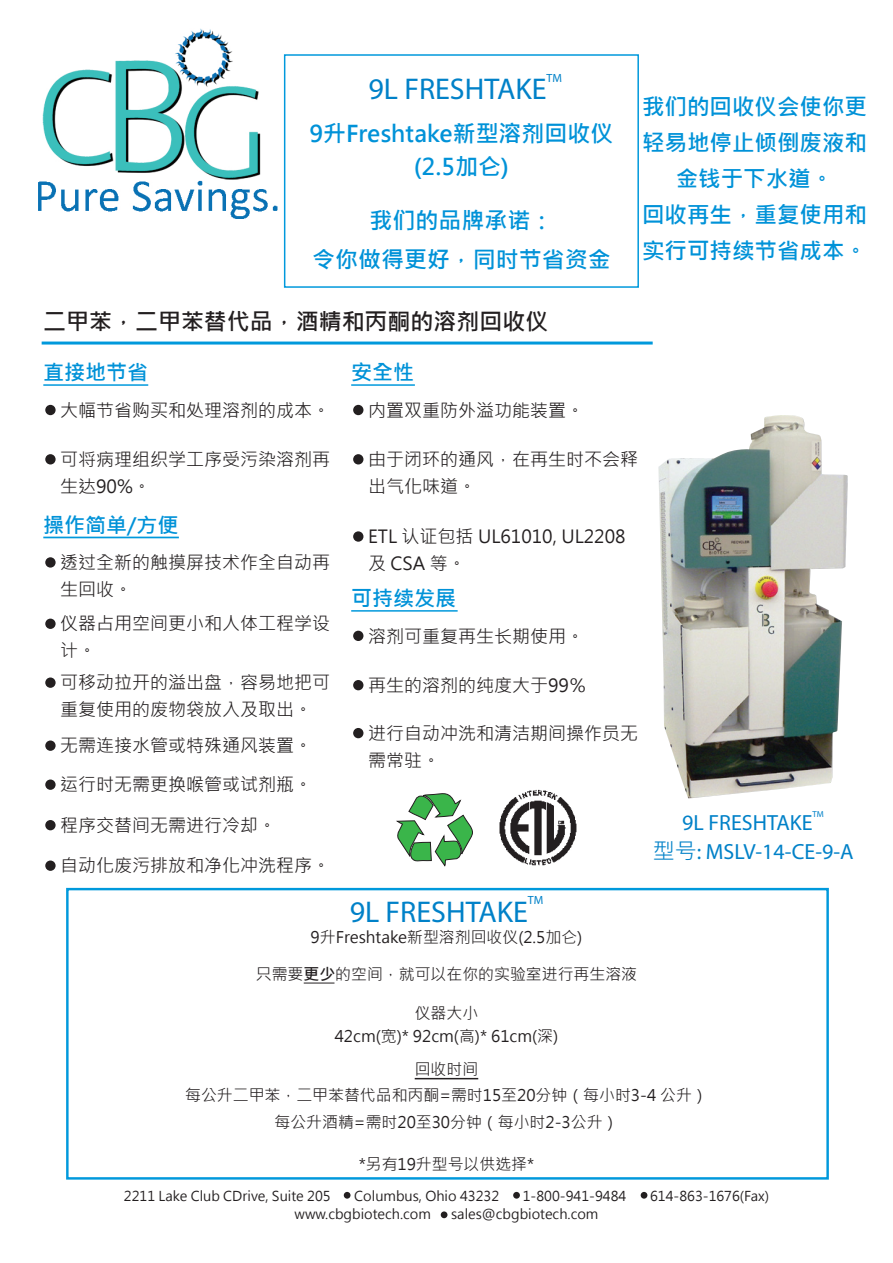
<style>
.page{position:relative;width:893px;height:1263px;background:#fff}
.page>*{position:absolute;margin:0;border:0;box-sizing:border-box;transform-origin:0 0}
.t1{font:30px "Myriad Pro";color:#0081c8}
.t2{font:700 22.95px/33px "Microsoft Jheng Hei";color:#0092d8;text-align:center}
.t3{font:700 22.95px "Microsoft Jheng Hei";color:#231f20}
.t4{font:700 22.5px/36px "Microsoft Jheng Hei";color:#0092d8;text-align:center}
.t5{font:22.05px "Myriad Pro";color:#0081c8}
.t6{font:700 21px "Microsoft Jheng Hei";color:#0092d8}
.t7{font:18px/27px "Microsoft Jheng Hei";color:#231f20}
.t8{font:15.9px/22.4px "Microsoft Jheng Hei";color:#231f20;text-align:center}
.t9{font:13.5px "Microsoft Jheng Hei";color:#231f20}
.t10{font:11.85px "Myriad Pro";color:#0081c8}
.t11{font:8.7px "Myriad Pro";color:#0081c8}
.s1{font-weight:700}
.s2{font-family:"Microsoft Jheng Hei"}
</style>
<div class="page">
<div style="left:66px;top:888px;width:763px;height:291px;border:2px solid #0099dc"></div>
<img style="left:38px;top:29px;width:246px;height:190px">
<div style="left:284px;top:54px;width:355px;height:234px;background:#fff;border:2px solid #0099dc"></div>
<hr style="left:42px;top:342px;width:611px;height:3px;background:#0099dc">
<hr style="left:43px;top:384px;width:105px;height:2px;background:#0099dc">
<div style="left:45px;top:405px;width:11px;height:10px;background:#231f20;border-radius:50%"></div>
<div style="left:45px;top:454px;width:11px;height:10px;background:#231f20;border-radius:50%"></div>
<hr style="left:43px;top:537px;width:136px;height:1px;background:#0099dc">
<div style="left:45px;top:557px;width:11px;height:11px;background:#231f20;border-radius:50%"></div>
<div style="left:45px;top:619px;width:11px;height:10px;background:#231f20;border-radius:50%"></div>
<div style="left:45px;top:677px;width:11px;height:11px;background:#231f20;border-radius:50%"></div>
<div style="left:45px;top:740px;width:11px;height:11px;background:#231f20;border-radius:50%"></div>
<div style="left:45px;top:779px;width:11px;height:11px;background:#231f20;border-radius:50%"></div>
<div style="left:45px;top:820px;width:11px;height:10px;background:#231f20;border-radius:50%"></div>
<div style="left:45px;top:860px;width:11px;height:11px;background:#231f20;border-radius:50%"></div>
<hr style="left:351px;top:384px;width:64px;height:2px;background:#0099dc">
<div style="left:353px;top:405px;width:10px;height:10px;background:#231f20;border-radius:50%"></div>
<div style="left:353px;top:454px;width:10px;height:10px;background:#231f20;border-radius:50%"></div>
<div style="left:353px;top:531px;width:10px;height:11px;background:#231f20;border-radius:50%"></div>
<hr style="left:351px;top:610px;width:107px;height:2px;background:#0099dc">
<div style="left:353px;top:631px;width:10px;height:10px;background:#231f20;border-radius:50%"></div>
<div style="left:353px;top:680px;width:10px;height:10px;background:#231f20;border-radius:50%"></div>
<div style="left:353px;top:728px;width:10px;height:10px;background:#231f20;border-radius:50%"></div>
<img style="left:499px;top:789px;width:78px;height:77px">
<hr style="left:304px;top:983px;width:30px;height:1px;background:#231f20">
<svg style="left:396px;top:793px;width:77px;height:73px"></svg>
<img style="left:658px;top:415px;width:190px;height:383px">
<hr style="left:415px;top:1078px;width:63px;height:1px;background:#231f20">
<div style="left:344px;top:1192px;width:7px;height:7px;background:#231f20;border-radius:50%"></div>
<div style="left:441px;top:1211px;width:6px;height:7px;background:#231f20;border-radius:50%"></div>
<div style="left:513px;top:1192px;width:7px;height:7px;background:#231f20;border-radius:50%"></div>
<div style="left:641px;top:1192px;width:6px;height:7px;background:#231f20;border-radius:50%"></div>
<p class="t10" style="left:547px;top:71px;width:17px">TM</p>
<h1 class="t1" style="left:368px;top:71px;width:180px">9L FRESHTAKE</h1>
<p class="t2" style="left:309px;top:117px;width:305px">9升Freshtake新型溶剂回收仪(2.5加仑)</p>
<p class="t2" style="left:312px;top:201px;width:300px;line-height:39px">我们的品牌承诺：<br>令你做得更好，同时节省资金</p>
<p class="t3" style="left:43px;top:307px;width:506px">二甲苯，二甲苯替代品，酒精和丙酮的溶剂回收仪</p>
<p class="t4" style="left:642px;top:89px;width:226px">我们的回收仪会使你更轻易地停止倾倒废液和金钱于下水道。<br>回收再生，重复使用和实行可持续节省成本。</p>
<p class="t6" style="left:43px;top:359px;width:106px">直接地节省</p>
<p class="t7" style="left:60px;top:397px;width:272px">大幅节省购买和处理溶剂的成本。</p>
<p class="t7" style="left:60px;top:446px;width:272px">可将病理组织学工序受污染溶剂再生达90%。</p>
<p class="t6" style="left:43px;top:512px;width:137px">操作简单/方便</p>
<p class="t7" style="left:60px;top:549px;width:272px">透过全新的触摸屏技术作全自动再生回收。</p>
<p class="t7" style="left:60px;top:610px;width:272px">仪器占用空间更小和人体工程学设计。</p>
<p class="t7" style="left:60px;top:669px;width:272px">可移动拉开的溢出盘，容易地把可重复使用的废物袋放入及取出。</p>
<p class="t7" style="left:60px;top:726px;width:254px;line-height:39px">无需连接水管或特殊通风装置。运行时无需更换喉管或试剂瓶。</p>
<p class="t7" style="left:60px;top:812px;width:218px">程序交替间无需进行冷却。</p>
<p class="t7" style="left:60px;top:852px;width:272px">自动化废污排放和净化冲洗程序。</p>
<p class="t6" style="left:351px;top:359px;width:64px">安全性</p>
<p class="t7" style="left:368px;top:397px;width:217px">内置双重防外溢功能装置。</p>
<p class="t7" style="left:368px;top:446px;width:271px">由于闭环的通风，在再生时不会释出气化味道。</p>
<p class="t7" style="left:368px;top:523px;width:259px">ETL 认证包括 UL61010, UL2208及 CSA 等。</p>
<p class="t6" style="left:351px;top:585px;width:106px">可持续发展</p>
<p class="t7" style="left:368px;top:622px;width:217px">溶剂可重复再生长期使用。</p>
<p class="t7" style="left:368px;top:672px;width:220px">再生的溶剂的纯度大于99％</p>
<p class="t7" style="left:368px;top:720px;width:271px">进行自动冲洗和清洁期间操作员无需常驻。</p>
<p class="t10" style="left:528px;top:893px;width:17px">TM</p>
<p class="t8" style="left:311px;top:926px;width:273px">9升Freshtake新型溶剂回收仪(2.5加仑)</p>
<h1 class="t1" style="left:350px;top:893px;width:180px">9L FRESHTAKE</h1>
<p class="t8" style="left:256px;top:963px;width:383px">只需要<span class="s1">更少</span>的空间，就可以在你的实验室进行再生溶液</p>
<p class="t8" style="left:335px;top:1002px;width:225px">仪器大小<br>42cm(宽)* 92cm(高)* 61cm(深)</p>
<p class="t8" style="left:415px;top:1058px;width:65px">回收时间</p>
<p class="t11" style="left:813px;top:809px;width:13px">TM</p>
<p class="t5" style="left:682px;top:809px;width:132px">9L FRESHTAKE</p>
<p class="t5" style="left:653px;top:838px;width:202px"><span class="s2">型号</span>: MSLV-14-CE-9-A</p>
<p class="t8" style="left:185px;top:1081px;width:524px;line-height:27px">每公升二甲苯，二甲苯替代品和丙酮=需时15至20分钟（每小时3-4 公升）每公升酒精=需时20至30分钟（每小时2-3公升）</p>
<p class="t8" style="left:359px;top:1152px;width:177px">*另有19升型号以供选择*</p>
<p class="t9" style="left:124px;top:1187px;width:208px">2211 Lake Club CDrive, Suite 205</p>
<p class="t9" style="left:354px;top:1187px;width:146px">Columbus, Ohio 43232</p>
<p class="t9" style="left:523px;top:1187px;width:105px">1-800-941-9484</p>
<p class="t9" style="left:650px;top:1187px;width:121px">614-863-1676(Fax)</p>
<p class="t9" style="left:295px;top:1206px;width:138px">www.cbgbiotech.com</p>
<p class="t9" style="left:451px;top:1206px;width:149px">sales@cbgbiotech.com</p>
</div>
